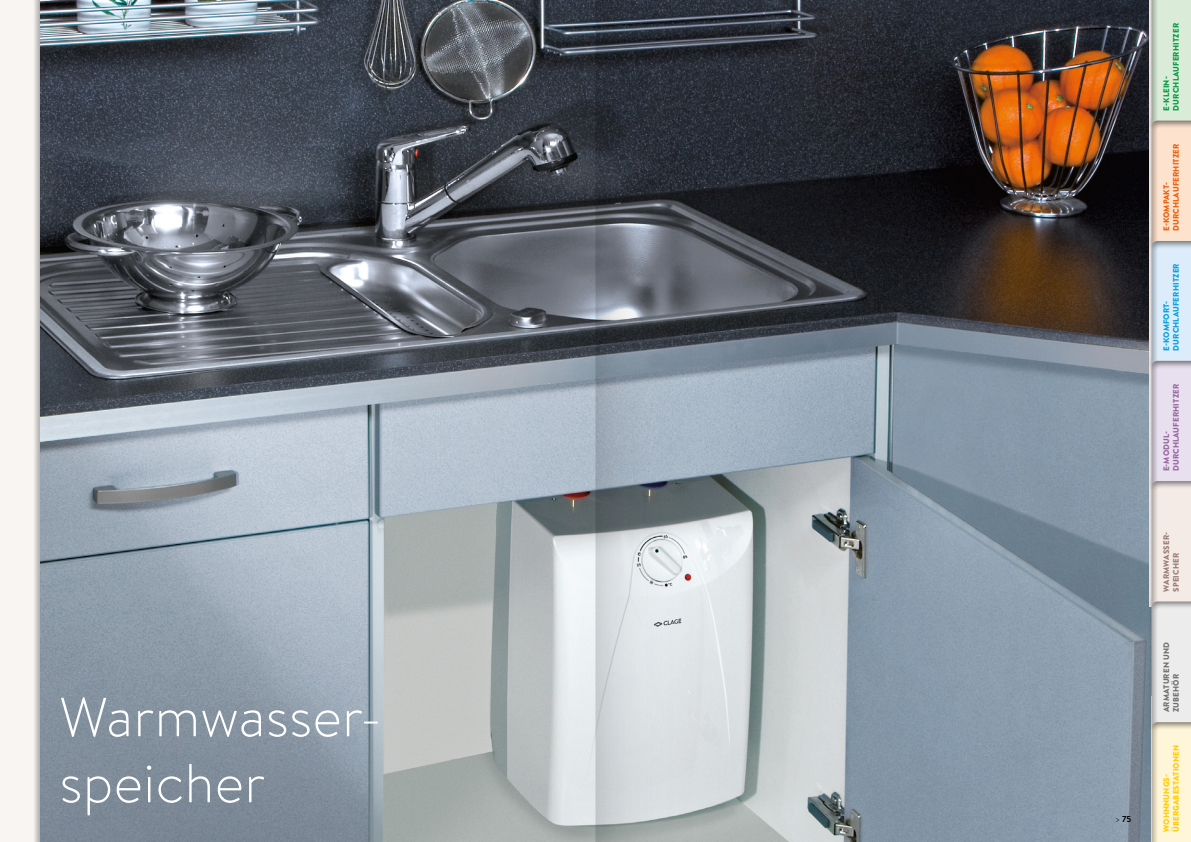
<style>
.page{position:relative;width:1191px;height:842px;background:#fff}
.page>*{position:absolute;margin:0;border:0;box-sizing:border-box;transform-origin:0 0}
.t1{font:300 55px/66px "Brandon Text";letter-spacing:.01em;color:#fff}
.t2{font:700 8.5px "Brandon Text";color:#000}
.t3{font:900 8px/9.6px "Brandon Text";letter-spacing:.02em;color:#fc0}
.t4{font:900 8px/9.6px "Brandon Text";letter-spacing:.02em;color:#00a0de}
.t5{font:900 8px/9.6px "Brandon Text";letter-spacing:.02em;color:#eb5c05}
.t6{font:900 8px/9.6px "Brandon Text";letter-spacing:.02em;color:#9864a1}
.t7{font:900 8px/9.6px "Brandon Text";letter-spacing:.02em;color:#009b3e}
.t8{font:900 8px/9.6px "Brandon Text";letter-spacing:.02em;color:#6f6f6e}
.t9{font:900 8px/9.6px "Brandon Text";letter-spacing:.02em;color:#987c71}
.s1{font-weight:300}
</style>
<div class="page">
<img style="left:46px;top:0;width:1104px;height:842px">
<svg style="left:595px;top:0;width:161px;height:842px;background:#878e95"></svg>
<div style="left:0;top:0;width:46px;height:842px;background:#000;opacity:.5"></div>
<div style="left:1148px;top:595px;width:43px;height:138px;background:#6b7e8d"></div>
<div style="left:1148px;top:474px;width:43px;height:139px;background:#ece3df"></div>
<div style="left:1148px;top:354px;width:43px;height:138px;background:#ece3df"></div>
<div style="left:1148px;top:234px;width:43px;height:138px;background:#ece3df"></div>
<div style="left:1148px;top:114px;width:43px;height:138px;background:#ece3df"></div>
<div style="left:1148px;top:0;width:43px;height:132px;background:#ece3df"></div>
<div style="left:1150px;top:0;width:41px;height:842px;background:#000;opacity:.5"></div>
<h1 class="t1" style="left:60px;top:682px;width:324px">Warmwasser&shy;speicher</h1>
<p class="t2" style="left:1115px;top:813px;width:18px"><span class="s1">&gt;</span> 75</p>
<p class="t7" style="left:1161px;top:111px;width:89px;rotate:-90deg">E-KLEIN-<br>DURCHLAUFERHITZER</p>
<p class="t5" style="left:1161px;top:231px;width:89px;rotate:-90deg">E-KOMPAKT-<br>DURCHLAUFERHITZER</p>
<p class="t4" style="left:1161px;top:351px;width:89px;rotate:-90deg">E-KOMFORT-<br>DURCHLAUFERHITZER</p>
<p class="t6" style="left:1161px;top:471px;width:89px;rotate:-90deg">E-MODUL-<br>DURCHLAUFERHITZER</p>
<p class="t9" style="left:1161px;top:592px;width:61px;rotate:-90deg">WARMWASSER-<br>SPEICHER</p>
<p class="t8" style="left:1161px;top:712px;width:71px;rotate:-90deg">ARMATUREN UND<br>ZUBEHÖR</p>
<p class="t3" style="left:1161px;top:832px;width:88px;rotate:-90deg">WOHNNUNGS-<br>ÜBERGABESTATIONEN</p>
</div>
